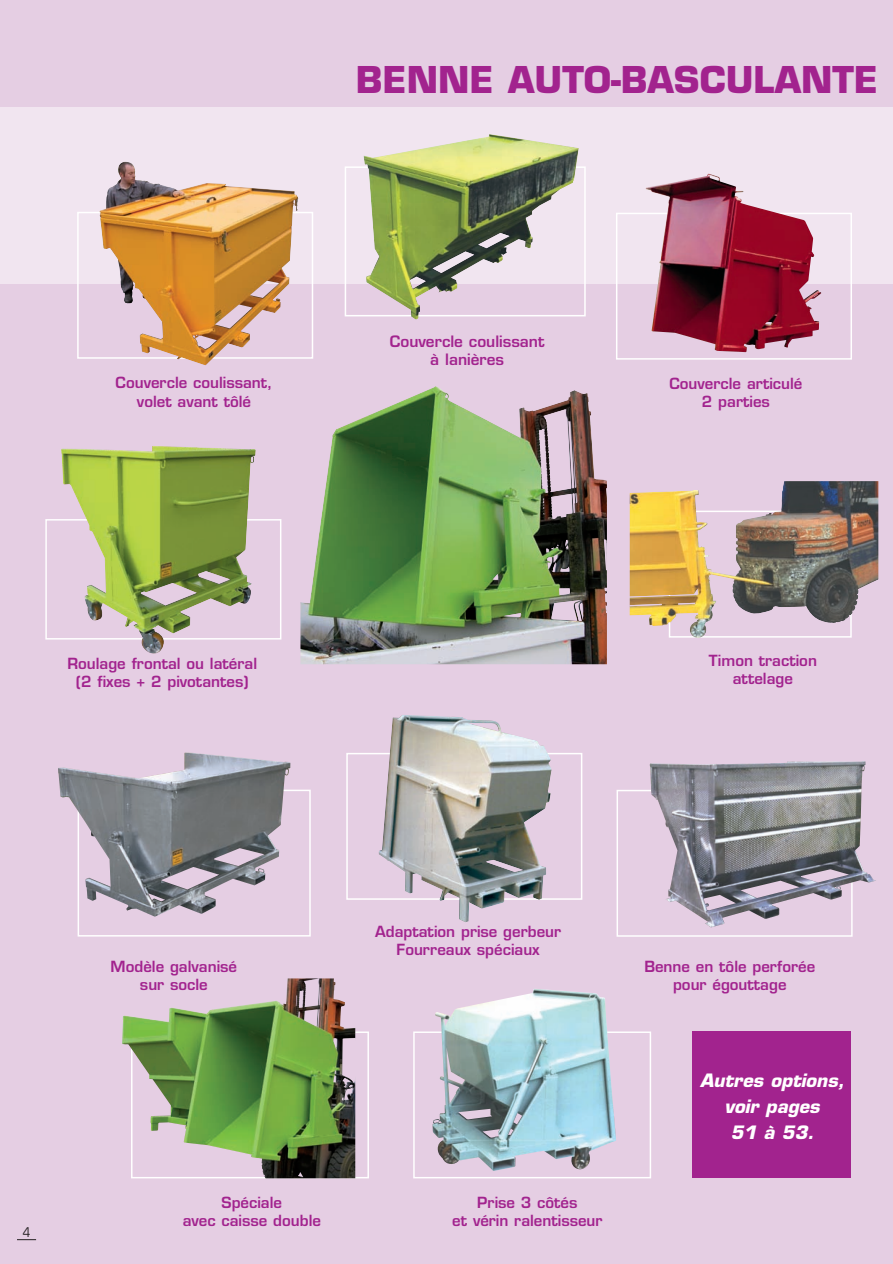
<style>
.page{position:relative;width:893px;height:1264px;background:#fff}
.page>*{position:absolute;margin:0;border:0;box-sizing:border-box;transform-origin:0 0}
.t1{font:700 36px "Eurostile";color:#a2238e}
.t2{font:italic 700 18px/25.8px "Eurostile";color:#fff;text-align:center}
.t3{font:600 15.3px/18.5px "Eurostile";color:#a2238e;text-align:center}
.t4{font:600 15px/18px "Eurostile";color:#a2238e;text-align:center}
.t5{font:condensed 13.5px "Eurostile";color:#231f20}
</style>
<div class="page">
<img style="left:0;top:0;width:893px;height:1263px">
<h1 class="t1" style="left:356px;top:66px;width:524px">BENNE AUTO-BASCULANTE</h1>
<p class="t4" style="left:116px;top:375px;width:158px">Couvercle coulissant, volet avant tôlé</p>
<p class="t3" style="left:390px;top:333px;width:156px">Couvercle coulissant à lanières</p>
<p class="t4" style="left:669px;top:376px;width:134px">Couvercle articulé<br>2 parties</p>
<p class="t4" style="left:67px;top:656px;width:191px">Roulage frontal ou latéral (2 fixes + 2 pivotantes)</p>
<p class="t4" style="left:709px;top:653px;width:110px">Timon traction attelage</p>
<p class="t5" style="left:23px;top:1226px;width:9px">4</p>
<p class="t4" style="left:375px;top:924px;width:188px">Adaptation prise gerbeur<br>Fourreaux spéciaux</p>
<p class="t4" style="left:111px;top:959px;width:128px">Modèle galvanisé sur socle</p>
<p class="t4" style="left:644px;top:959px;width:172px">Benne en tôle perforée pour égouttage</p>
<p class="t4" style="left:183px;top:1195px;width:140px">Spéciale<br>avec caisse double</p>
<p class="t4" style="left:452px;top:1195px;width:152px">Prise 3 côtés<br>et vérin ralentisseur</p>
<p class="t2" style="left:700px;top:1069px;width:146px">Autres options, voir pages<br>51 à 53.</p>
</div>
